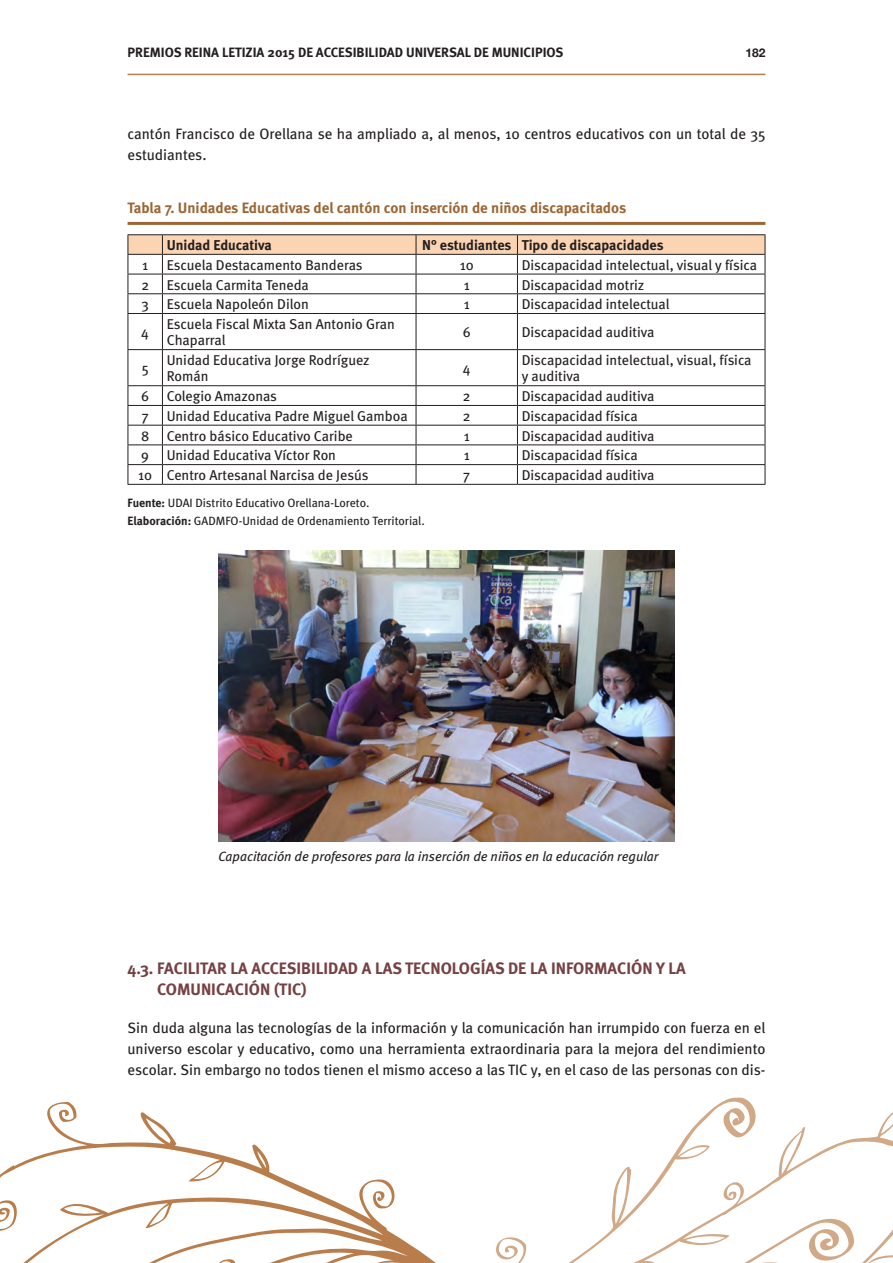
<style>
.page{position:relative;width:893px;height:1263px;background:#fff}
.page>*{position:absolute;margin:0;border:0;box-sizing:border-box;transform-origin:0 0}
.TIT02B{font:700 16.5px/21px "Meta";color:#754143}
.t1{font:15px/21px "Meta";color:#231f20}
.TitGrafico{font:700 15px "Meta";color:#9c6735}
.TxtTabla{font:14.25px/16.4px "Meta";color:#231f20}
.TxtTabla-2{font:700 14.25px "Meta";color:#231f20}
.Piede_Foto{font:italic 13.5px "Meta";color:#231f20}
.t2{font:700 13.5px "Meta";color:#231f20}
.TablaFuentesinfilete{font:12px "Meta";color:#231f20}
.t3{font:700 12px "Helvetica Neue";color:#231f20}
.s1{font-weight:700}
</style>
<div class="page">
<svg style="left:0;top:1102px;width:430px;height:161px"></svg>
<svg style="left:430px;top:1097px;width:463px;height:166px"></svg>
<hr style="left:128px;top:74px;width:637px;height:1px;background:#b87d4b">
<hr style="left:128px;top:222px;width:637px;height:3px;background:#9c6735">
<hr style="left:128px;top:234px;width:34px;height:1px;background:#231f20">
<hr style="left:162px;top:234px;width:254px;height:1px;background:#231f20">
<hr style="left:416px;top:234px;width:101px;height:1px;background:#231f20">
<hr style="left:517px;top:234px;width:248px;height:1px;background:#231f20">
<svg style="left:128px;top:235px;width:638px;height:78px"></svg>
<hr style="left:128px;top:313px;width:34px;height:1px;background:#231f20">
<hr style="left:128px;top:314px;width:1px;height:35px;background:#231f20">
<hr style="left:162px;top:313px;width:254px;height:1px;background:#231f20">
<hr style="left:162px;top:314px;width:1px;height:35px;background:#231f20">
<hr style="left:416px;top:313px;width:101px;height:1px;background:#231f20">
<hr style="left:416px;top:314px;width:1px;height:35px;background:#231f20">
<hr style="left:517px;top:313px;width:248px;height:1px;background:#231f20">
<hr style="left:517px;top:314px;width:1px;height:35px;background:#231f20">
<hr style="left:765px;top:314px;width:1px;height:35px;background:#231f20">
<hr style="left:128px;top:349px;width:34px;height:1px;background:#231f20">
<hr style="left:128px;top:350px;width:1px;height:35px;background:#231f20">
<hr style="left:162px;top:349px;width:254px;height:1px;background:#231f20">
<hr style="left:162px;top:350px;width:1px;height:35px;background:#231f20">
<hr style="left:416px;top:349px;width:101px;height:1px;background:#231f20">
<hr style="left:416px;top:350px;width:1px;height:35px;background:#231f20">
<hr style="left:517px;top:349px;width:248px;height:1px;background:#231f20">
<hr style="left:517px;top:350px;width:1px;height:35px;background:#231f20">
<hr style="left:765px;top:350px;width:1px;height:35px;background:#231f20">
<hr style="left:128px;top:385px;width:34px;height:1px;background:#231f20">
<hr style="left:162px;top:385px;width:254px;height:1px;background:#231f20">
<hr style="left:416px;top:385px;width:101px;height:1px;background:#231f20">
<hr style="left:517px;top:385px;width:248px;height:1px;background:#231f20">
<hr style="left:128px;top:405px;width:34px;height:1px;background:#231f20">
<hr style="left:162px;top:405px;width:254px;height:1px;background:#231f20">
<hr style="left:416px;top:405px;width:101px;height:1px;background:#231f20">
<hr style="left:517px;top:405px;width:248px;height:1px;background:#231f20">
<hr style="left:128px;top:425px;width:34px;height:1px;background:#231f20">
<hr style="left:162px;top:425px;width:254px;height:1px;background:#231f20">
<hr style="left:416px;top:425px;width:101px;height:1px;background:#231f20">
<hr style="left:517px;top:425px;width:248px;height:1px;background:#231f20">
<hr style="left:128px;top:444px;width:34px;height:1px;background:#231f20">
<hr style="left:162px;top:444px;width:254px;height:1px;background:#231f20">
<hr style="left:416px;top:444px;width:101px;height:1px;background:#231f20">
<hr style="left:517px;top:444px;width:248px;height:1px;background:#231f20">
<hr style="left:128px;top:464px;width:34px;height:1px;background:#231f20">
<svg style="left:128px;top:386px;width:1px;height:98px"></svg>
<hr style="left:162px;top:464px;width:254px;height:1px;background:#231f20">
<svg style="left:162px;top:386px;width:1px;height:98px"></svg>
<hr style="left:416px;top:464px;width:101px;height:1px;background:#231f20">
<svg style="left:416px;top:386px;width:1px;height:98px"></svg>
<hr style="left:517px;top:464px;width:248px;height:1px;background:#231f20">
<svg style="left:517px;top:386px;width:1px;height:98px"></svg>
<svg style="left:765px;top:386px;width:1px;height:98px"></svg>
<hr style="left:128px;top:484px;width:34px;height:1px;background:#231f20">
<hr style="left:162px;top:484px;width:254px;height:1px;background:#231f20">
<hr style="left:416px;top:484px;width:101px;height:1px;background:#231f20">
<hr style="left:517px;top:484px;width:248px;height:1px;background:#231f20">
<img style="left:218px;top:551px;width:456px;height:291px">
<p class="t2" style="left:128px;top:44px;width:437px">PREMIOS REINA LETIZIA 2015 DE ACCESIBILIDAD UNIVERSAL DE MUNICIPIOS</p>
<p class="t3" style="left:745px;top:42px;width:22px">182</p>
<p class="t1" style="left:128px;top:123px;width:639px">cantón Francisco de Orellana se ha ampliado a, al menos, 10 centros educativos con un total de 35 estudiantes.</p>
<p class="TitGrafico" style="left:128px;top:199px;width:500px">Tabla 7. Unidades Educativas del cantón con inserción de niños discapacitados</p>
<p class="TxtTabla-2" style="left:167px;top:237px;width:107px">Unidad Educativa</p>
<p class="TxtTabla-2" style="left:422px;top:237px;width:91px">N° estudiantes</p>
<p class="TxtTabla-2" style="left:522px;top:237px;width:143px">Tipo de discapacidades</p>
<p class="TxtTabla" style="left:142px;top:256px;width:8px">1</p>
<p class="TxtTabla" style="left:167px;top:256px;width:197px">Escuela Destacamento Banderas</p>
<p class="TxtTabla" style="left:460px;top:256px;width:16px">10</p>
<p class="TxtTabla" style="left:522px;top:256px;width:237px">Discapacidad intelectual, visual y física</p>
<p class="TxtTabla" style="left:141px;top:276px;width:9px">2</p>
<p class="TxtTabla" style="left:167px;top:276px;width:144px">Escuela Carmita Teneda</p>
<p class="TxtTabla" style="left:464px;top:276px;width:8px">1</p>
<p class="TxtTabla" style="left:522px;top:276px;width:124px">Discapacidad motriz</p>
<p class="TxtTabla" style="left:141px;top:296px;width:9px">3</p>
<p class="TxtTabla" style="left:167px;top:296px;width:144px">Escuela Napoleón Dilon</p>
<p class="TxtTabla" style="left:464px;top:296px;width:8px">1</p>
<p class="TxtTabla" style="left:522px;top:296px;width:149px">Discapacidad intelectual</p>
<p class="TxtTabla" style="left:141px;top:324px;width:9px">4</p>
<p class="TxtTabla" style="left:167px;top:316px;width:230px">Escuela Fiscal Mixta San Antonio Gran<br>Chaparral</p>
<p class="TxtTabla" style="left:463px;top:324px;width:10px">6</p>
<p class="TxtTabla" style="left:522px;top:324px;width:134px">Discapacidad auditiva</p>
<p class="TxtTabla" style="left:142px;top:360px;width:8px">5</p>
<p class="TxtTabla" style="left:167px;top:352px;width:205px">Unidad Educativa Jorge Rodríguez<br>Román</p>
<p class="TxtTabla" style="left:463px;top:360px;width:9px">4</p>
<p class="TxtTabla" style="left:522px;top:352px;width:231px">Discapacidad intelectual, visual, física y auditiva</p>
<p class="TxtTabla" style="left:141px;top:388px;width:10px">6</p>
<p class="TxtTabla" style="left:167px;top:388px;width:112px">Colegio Amazonas</p>
<p class="TxtTabla" style="left:463px;top:388px;width:9px">2</p>
<p class="TxtTabla" style="left:522px;top:388px;width:134px">Discapacidad auditiva</p>
<p class="TxtTabla" style="left:142px;top:408px;width:8px">7</p>
<p class="TxtTabla" style="left:167px;top:408px;width:243px">Unidad Educativa Padre Miguel Gamboa</p>
<p class="TxtTabla" style="left:463px;top:408px;width:9px">2</p>
<p class="TxtTabla" style="left:522px;top:408px;width:118px">Discapacidad física</p>
<p class="TxtTabla" style="left:141px;top:427px;width:10px">8</p>
<p class="TxtTabla" style="left:167px;top:427px;width:188px">Centro básico Educativo Caribe</p>
<p class="TxtTabla" style="left:464px;top:427px;width:8px">1</p>
<p class="TxtTabla" style="left:522px;top:427px;width:134px">Discapacidad auditiva</p>
<p class="TxtTabla" style="left:141px;top:447px;width:9px">9</p>
<p class="TxtTabla" style="left:167px;top:447px;width:171px">Unidad Educativa Víctor Ron</p>
<p class="TxtTabla" style="left:464px;top:447px;width:8px">1</p>
<p class="TxtTabla" style="left:522px;top:447px;width:118px">Discapacidad física</p>
<p class="TxtTabla" style="left:138px;top:467px;width:16px">10</p>
<p class="TxtTabla" style="left:167px;top:467px;width:203px">Centro Artesanal Narcisa de Jesús</p>
<p class="TxtTabla" style="left:463px;top:467px;width:8px">7</p>
<p class="TxtTabla" style="left:522px;top:467px;width:134px">Discapacidad auditiva</p>
<p class="TablaFuentesinfilete" style="left:128px;top:496px;width:243px"><span class="s1">Fuente:</span> UDAI Distrito Educativo Orellana-Loreto.</p>
<p class="TablaFuentesinfilete" style="left:128px;top:514px;width:299px"><span class="s1">Elaboración:</span> GADMFO-Unidad de Ordenamiento Territorial.</p>
<p class="Piede_Foto" style="left:218px;top:849px;width:442px">Capacitación de profesores para la inserción de niños en la educación regular</p>
<p class="TIT02B" style="left:157px;top:957px;width:530px;text-indent:-30px">4.3. FACILITAR LA ACCESIBILIDAD A LAS TECNOLOGÍAS DE LA INFORMACIÓN Y LA<br>COMUNICACIÓN (TIC)</p>
<p class="t1" style="left:128px;top:1017px;width:639px;text-align:justify">Sin duda alguna las tecnologías de la información y la comunicación han irrumpido con fuerza en el universo escolar y educativo, como una herramienta extraordinaria para la mejora del rendimiento escolar. Sin embargo no todos tienen el mismo acceso a las TIC y, en el caso de las personas con dis-</p>
</div>
